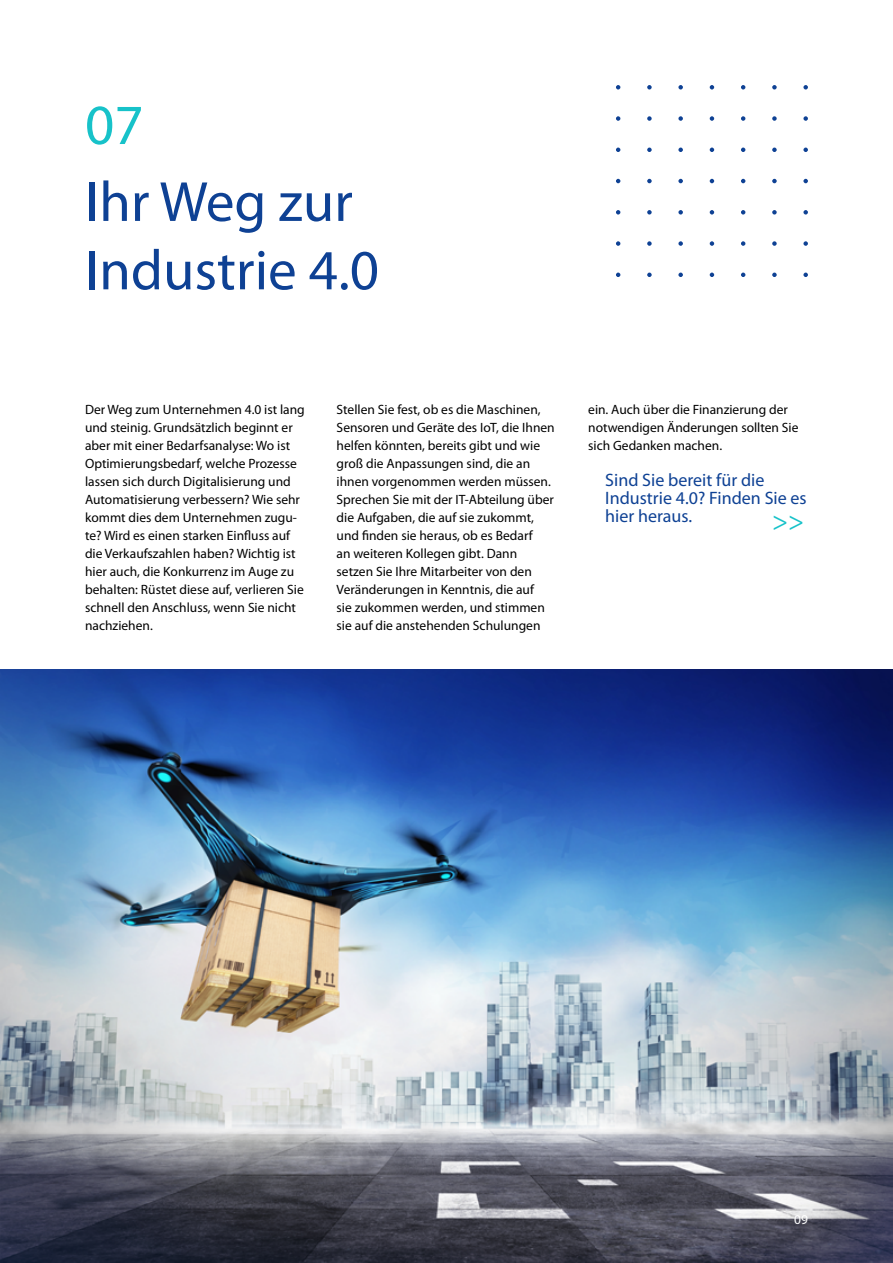
<style>
.page{position:relative;width:893px;height:1263px;background:#fff}
.page>*{position:absolute;margin:0;border:0;box-sizing:border-box;transform-origin:0 0}
.t1{font:57px/68.4px "Myriad Pro";color:#0e4194}
.t2{font:57px "Myriad Pro";color:#17c2c9}
.t3{font:27px "Myriad Pro";color:#17c2c9}
.t4{font:18px/18px "Myriad Pro";color:#0e4194}
.t5{font:13.5px/18px "Myriad Pro";color:#000}
.t6{font:13.5px "Myriad Pro";color:#fff}
</style>
<div class="page">
<svg style="left:616px;top:85px;width:4px;height:5px"></svg>
<svg style="left:647px;top:85px;width:5px;height:5px"></svg>
<svg style="left:678px;top:85px;width:5px;height:5px"></svg>
<svg style="left:710px;top:85px;width:4px;height:5px"></svg>
<svg style="left:741px;top:85px;width:4px;height:5px"></svg>
<svg style="left:772px;top:85px;width:5px;height:5px"></svg>
<svg style="left:803px;top:85px;width:5px;height:5px"></svg>
<svg style="left:616px;top:116px;width:4px;height:5px"></svg>
<svg style="left:647px;top:116px;width:5px;height:5px"></svg>
<svg style="left:678px;top:116px;width:5px;height:5px"></svg>
<svg style="left:710px;top:116px;width:4px;height:5px"></svg>
<svg style="left:741px;top:116px;width:4px;height:5px"></svg>
<svg style="left:772px;top:116px;width:5px;height:5px"></svg>
<svg style="left:803px;top:116px;width:5px;height:5px"></svg>
<svg style="left:616px;top:148px;width:4px;height:4px"></svg>
<svg style="left:647px;top:148px;width:5px;height:4px"></svg>
<svg style="left:678px;top:148px;width:5px;height:4px"></svg>
<svg style="left:710px;top:148px;width:4px;height:4px"></svg>
<svg style="left:741px;top:148px;width:4px;height:4px"></svg>
<svg style="left:772px;top:148px;width:5px;height:4px"></svg>
<svg style="left:803px;top:148px;width:5px;height:4px"></svg>
<svg style="left:616px;top:179px;width:4px;height:4px"></svg>
<svg style="left:647px;top:179px;width:5px;height:4px"></svg>
<svg style="left:678px;top:179px;width:5px;height:4px"></svg>
<svg style="left:710px;top:179px;width:4px;height:4px"></svg>
<svg style="left:741px;top:179px;width:4px;height:4px"></svg>
<svg style="left:772px;top:179px;width:5px;height:4px"></svg>
<svg style="left:803px;top:179px;width:5px;height:4px"></svg>
<svg style="left:616px;top:210px;width:4px;height:5px"></svg>
<svg style="left:647px;top:210px;width:5px;height:5px"></svg>
<svg style="left:678px;top:210px;width:5px;height:5px"></svg>
<svg style="left:710px;top:210px;width:4px;height:5px"></svg>
<svg style="left:741px;top:210px;width:4px;height:5px"></svg>
<svg style="left:772px;top:210px;width:5px;height:5px"></svg>
<svg style="left:803px;top:210px;width:5px;height:5px"></svg>
<svg style="left:616px;top:241px;width:4px;height:5px"></svg>
<svg style="left:647px;top:241px;width:5px;height:5px"></svg>
<svg style="left:678px;top:241px;width:5px;height:5px"></svg>
<svg style="left:710px;top:241px;width:4px;height:5px"></svg>
<svg style="left:741px;top:241px;width:4px;height:5px"></svg>
<svg style="left:772px;top:241px;width:5px;height:5px"></svg>
<svg style="left:803px;top:241px;width:5px;height:5px"></svg>
<svg style="left:616px;top:273px;width:4px;height:4px"></svg>
<svg style="left:647px;top:273px;width:5px;height:4px"></svg>
<svg style="left:678px;top:273px;width:5px;height:4px"></svg>
<svg style="left:710px;top:273px;width:4px;height:4px"></svg>
<svg style="left:741px;top:273px;width:4px;height:4px"></svg>
<svg style="left:772px;top:273px;width:5px;height:4px"></svg>
<svg style="left:803px;top:273px;width:5px;height:4px"></svg>
<img style="left:0;top:670px;width:893px;height:593px">
<h1 class="t2" style="left:85px;top:90px;width:60px">07</h1>
<h1 class="t1" style="left:85px;top:167px;width:295px">Ihr Weg zur<br>Industrie 4.0</h1>
<p class="t5" style="left:85px;top:400px;width:221px">Der Weg zum Unternehmen 4.0 ist lang und steinig. Grundsätzlich beginnt er aber mit einer Bedarfsanalyse: Wo ist Optimierungsbedarf, welche Prozesse lassen sich durch Digitalisierung und Automatisierung verbessern? Wie sehr kommt dies dem Unternehmen zugu&shy;te? Wird es einen starken Einfluss auf die Verkaufszahlen haben? Wichtig ist hier auch, die Konkurrenz im Auge zu behalten: Rüstet diese auf, verlieren Sie schnell den Anschluss, wenn Sie nicht nachziehen.</p>
<p class="t5" style="left:337px;top:400px;width:220px">Stellen Sie fest, ob es die Maschinen, Sensoren und Geräte des IoT, die Ihnen helfen könnten, bereits gibt und wie groß die Anpassungen sind, die an ihnen vorgenommen werden müssen.<br>Sprechen Sie mit der IT-Abteilung über die Aufgaben, die auf sie zukommt, und finden sie heraus, ob es Bedarf<br>an weiteren Kollegen gibt. Dann setzen Sie Ihre Mitarbeiter von den Veränderungen in Kenntnis, die auf<br>sie zukommen werden, und stimmen sie auf die anstehenden Schulungen</p>
<p class="t5" style="left:588px;top:400px;width:212px">ein. Auch über die Finanzierung der notwendigen Änderungen sollten Sie sich Gedanken machen.</p>
<h3 class="t4" style="left:605px;top:471px;width:203px">Sind Sie bereit für die<br>Industrie 4.0? Finden Sie es hier heraus.</h3>
<h2 class="t3" style="left:772px;top:504px;width:34px">&gt;&gt;</h2>
<p class="t6" style="left:794px;top:1211px;width:15px">09</p>
</div>
